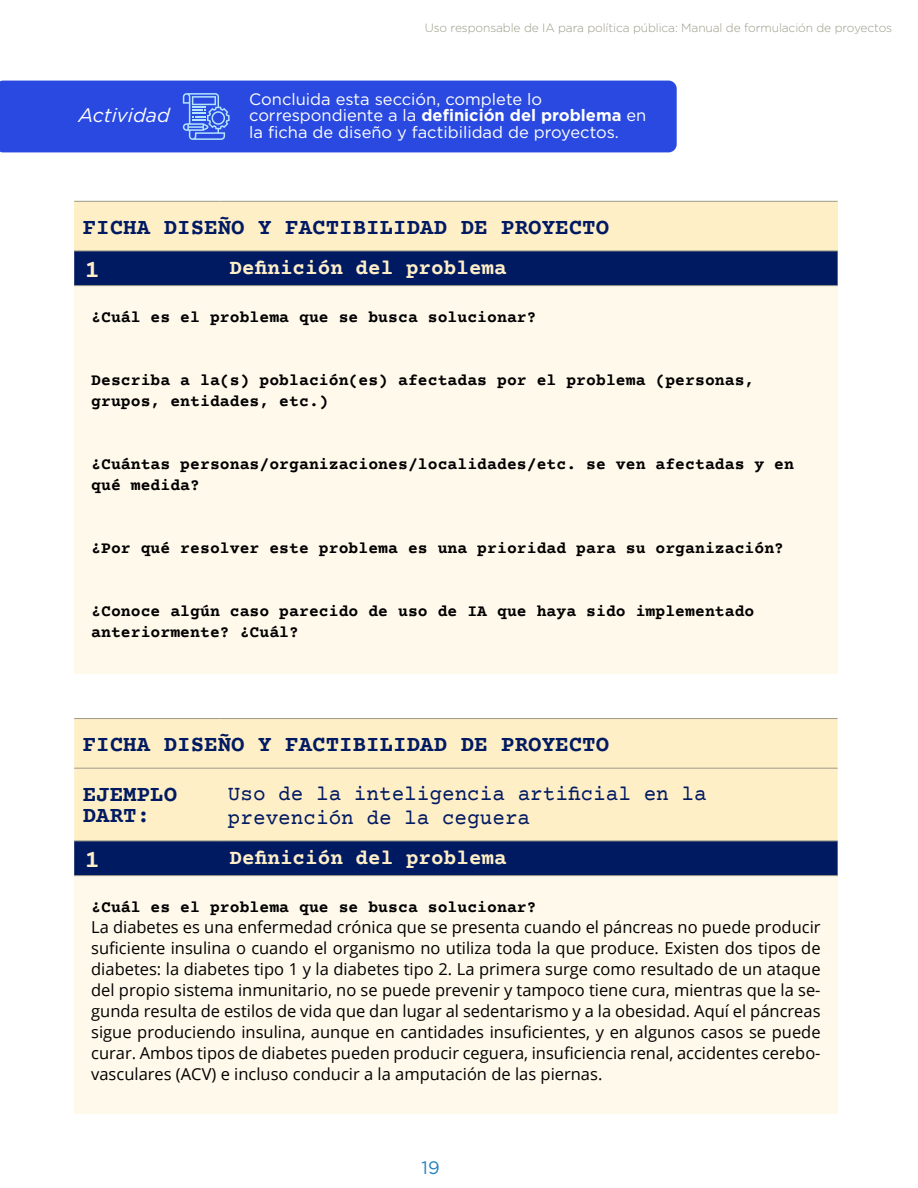
<style>
.page{position:relative;width:918px;height:1188px;background:#fff}
.page>*{position:absolute;margin:0;border:0;box-sizing:border-box;transform-origin:0 0}
.t1{font:700 25.5px "Courier Prime";color:#ffefc7}
.t2{font:700 22.5px/21px "Courier Prime";color:#001a62}
.t3{font:21px/24.2px "Courier Prime";color:#001a62}
.t4{font:700 21px "Courier Prime";color:#ffefc7}
.t5{font:italic 19.5px "Gotham";color:#fff}
.t6{font:18px "Gotham";color:#2382c1}
.t7{font:16.5px/21px "Open Sans";color:#000;text-align:justify}
.t8{font:700 16.5px/21px "Courier Prime";color:#000}
.t9{font:16.5px/16.5px "Gotham";color:#fff}
.t10{font:300 12px "Gotham";letter-spacing:-.01em;color:#9b9b88}
.s1{font-weight:700}
</style>
<div class="page">
<div style="left:74px;top:853px;width:764px;height:261px;background:#fff9eb"></div>
<div style="left:74px;top:719px;width:764px;height:122px;background:#ffefc7"></div>
<div style="left:74px;top:842px;width:764px;height:33px;background:#001a62"></div>
<hr style="left:74px;top:718px;width:145px;height:1px;background:#9b9b88">
<hr style="left:219px;top:718px;width:619px;height:1px;background:#9b9b88">
<hr style="left:74px;top:768px;width:145px;height:1px;background:#9b9b88">
<hr style="left:219px;top:768px;width:619px;height:1px;background:#9b9b88">
<hr style="left:74px;top:841px;width:145px;height:1px;background:#9b9b88">
<hr style="left:219px;top:841px;width:619px;height:1px;background:#9b9b88">
<hr style="left:74px;top:875px;width:145px;height:1px;background:#9b9b88">
<hr style="left:219px;top:875px;width:619px;height:1px;background:#9b9b88">
<div style="left:0;top:81px;width:677px;height:71px;background:#2949e0"></div>
<svg style="left:183px;top:93px;width:47px;height:47px;background:#597fe9"></svg>
<div style="left:74px;top:284px;width:764px;height:390px;background:#fff9eb"></div>
<div style="left:74px;top:201px;width:764px;height:50px;background:#ffefc7"></div>
<div style="left:74px;top:252px;width:764px;height:33px;background:#001a62"></div>
<hr style="left:74px;top:201px;width:145px;height:1px;background:#9b9b88">
<hr style="left:219px;top:201px;width:619px;height:1px;background:#9b9b88">
<hr style="left:74px;top:251px;width:145px;height:1px;background:#9b9b88">
<hr style="left:219px;top:251px;width:619px;height:1px;background:#9b9b88">
<hr style="left:74px;top:285px;width:145px;height:1px;background:#9b9b88">
<hr style="left:219px;top:285px;width:619px;height:1px;background:#9b9b88">
<p class="t5" style="left:78px;top:103px;width:93px">Actividad</p>
<p class="t10" style="left:425px;top:20px;width:469px">Uso responsable de IA para política pública: Manual de formulación de proyectos</p>
<p class="t9" style="left:249px;top:90px;width:399px">Concluida esta sección, complete lo correspondiente a la <span class="s1">definición del problema</span> en la ficha de diseño y factibilidad de proyectos.</p>
<h2 class="t2" style="left:83px;top:218px;width:528px">FICHA DISEÑO Y FACTIBILIDAD DE PROYECTO</h2>
<h1 class="t1" style="left:84px;top:255px;width:17px">1</h1>
<p class="t4" style="left:230px;top:256px;width:279px">Definición del problema</p>
<p class="t8" style="left:91px;top:307px;width:447px">¿Cuál es el problema que se busca solucionar?</p>
<p class="t8" style="left:91px;top:370px;width:665px">Describa a la(s) población(es) afectadas por el problema (personas, grupos, entidades, etc.)</p>
<p class="t8" style="left:91px;top:454px;width:704px">¿Cuántas personas/organizaciones/localidades/etc. se ven afectadas y en qué medida?</p>
<p class="t8" style="left:91px;top:538px;width:694px">¿Por qué resolver este problema es una prioridad para su organización?</p>
<p class="t8" style="left:91px;top:601px;width:665px">¿Conoce algún caso parecido de uso de IA que haya sido implementado anteriormente? ¿Cuál?</p>
<h2 class="t2" style="left:83px;top:735px;width:528px">FICHA DISEÑO Y FACTIBILIDAD DE PROYECTO</h2>
<h2 class="t2" style="left:83px;top:785px;width:96px">EJEMPLO<br>DART:</h2>
<p class="t3" style="left:228px;top:783px;width:480px">Uso de la inteligencia artificial en la prevención de la ceguera</p>
<h1 class="t1" style="left:84px;top:845px;width:17px">1</h1>
<p class="t4" style="left:230px;top:846px;width:279px">Definición del problema</p>
<p class="t8" style="left:91px;top:897px;width:447px">¿Cuál es el problema que se busca solucionar?</p>
<p class="t7" style="left:91px;top:916px;width:731px">La diabetes es una enfermedad crónica que se presenta cuando el páncreas no puede producir suficiente insulina o cuando el organismo no utiliza toda la que produce. Existen dos tipos de diabetes: la diabetes tipo 1 y la diabetes tipo 2. La primera surge como resultado de un ataque del propio sistema inmunitario, no se puede prevenir y tampoco tiene cura, mientras que la se&shy;gunda resulta de estilos de vida que dan lugar al sedentarismo y a la obesidad. Aquí el páncreas sigue produciendo insulina, aunque en cantidades insuficientes, y en algunos casos se puede curar. Ambos tipos de diabetes pueden producir ceguera, insuficiencia renal, accidentes cerebo&shy;vasculares (ACV) e incluso conducir a la amputación de las piernas.</p>
<p class="t6" style="left:422px;top:1156px;width:20px">19</p>
</div>
